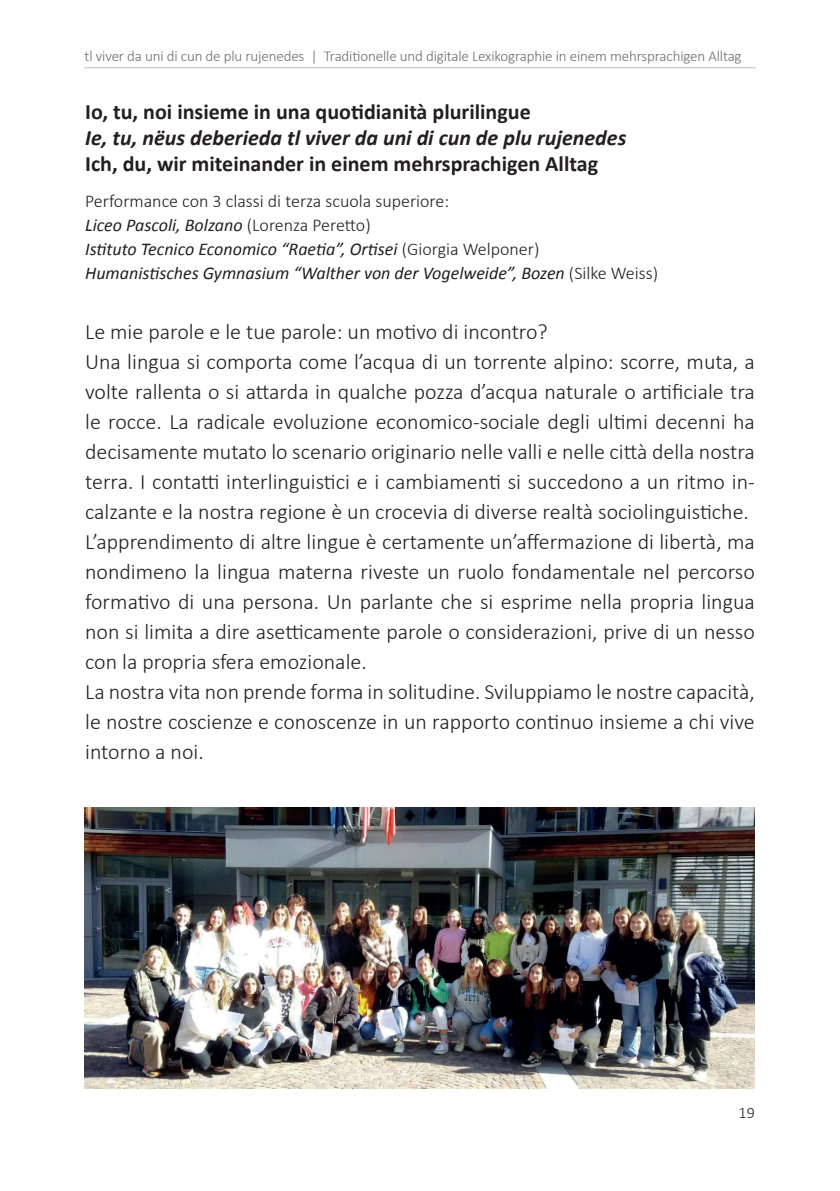
<style>
.page{position:relative;width:840px;height:1191px;background:#fff}
.page>*{position:absolute;margin:0;border:0;box-sizing:border-box;transform-origin:0 0}
.t1{font:300 22px/30px "Calibri";color:#231f20}
.t2{font:700 22px "Calibri";color:#231f20}
.t3{font:italic 700 22px "Calibri";color:#231f20}
.t4{font:italic 18px/24px "Calibri";color:#231f20}
.t5{font:300 16px "Calibri";color:#231f20}
.t6{font:300 15px "Calibri";letter-spacing:-.01em;color:#6c6d70}
.s1{font-weight:300;font-style:normal}
</style>
<div class="page">
<hr style="left:84px;top:67px;width:671px;height:1px;background:#bcbdc0">
<img style="left:84px;top:807px;width:670px;height:282px">
<p class="t6" style="left:84px;top:47px;width:658px">tl viver da uni di cun de plu rujenedes | Traditionelle und digitale Lexikographie in einem mehrsprachigen Alltag</p>
<p class="t2" style="left:85px;top:96px;width:447px">Io, tu, noi insieme in una quotidianità plurilingue</p>
<p class="t3" style="left:85px;top:122px;width:542px">Ie, tu, nëus deberieda tl viver da uni di cun de plu rujenedes</p>
<p class="t2" style="left:85px;top:148px;width:514px">Ich, du, wir miteinander in einem mehrsprachigen Alltag</p>
<p class="t4" style="left:85px;top:188px;width:574px"><span class="s1">Performance con 3 classi di terza scuola superiore:<br></span>Liceo Pascoli, Bolzano <span class="s1">(Lorenza Peretto)<br></span>Istituto Tecnico Economico “Raetia”, Ortisei <span class="s1">(Giorgia Welponer)<br></span>Humanistisches Gymnasium “Walther von der Vogelweide”, Bozen <span class="s1">(Silke Weiss)</span></p>
<p class="t1" style="left:85px;top:316px;width:671px">Le mie parole e le tue parole: un motivo di incontro?<br>Una lingua si comporta come l’acqua di un torrente alpino: scorre, muta, a volte rallenta o si attarda in qualche pozza d’acqua naturale o artificiale tra le rocce. La radicale evoluzione economico-sociale degli ultimi decenni ha decisamente mutato lo scenario originario nelle valli e nelle città della nostra terra. I contatti interlinguistici e i cambiamenti si succedono a un ritmo in&shy;calzante e la nostra regione è un crocevia di diverse realtà sociolinguistiche.<br>L’apprendimento di altre lingue è certamente un’affermazione di libertà, ma nondimeno la lingua materna riveste un ruolo fondamentale nel percorso formativo di una persona. Un parlante che si esprime nella propria lingua non si limita a dire asetticamente parole o considerazioni, prive di un nesso con la propria sfera emozionale.<br>La nostra vita non prende forma in solitudine. Sviluppiamo le nostre capacità, le nostre coscienze e conoscenze in un rapporto continuo insieme a chi vive intorno a noi.</p>
<p class="t5" style="left:738px;top:1102px;width:18px">19</p>
</div>
